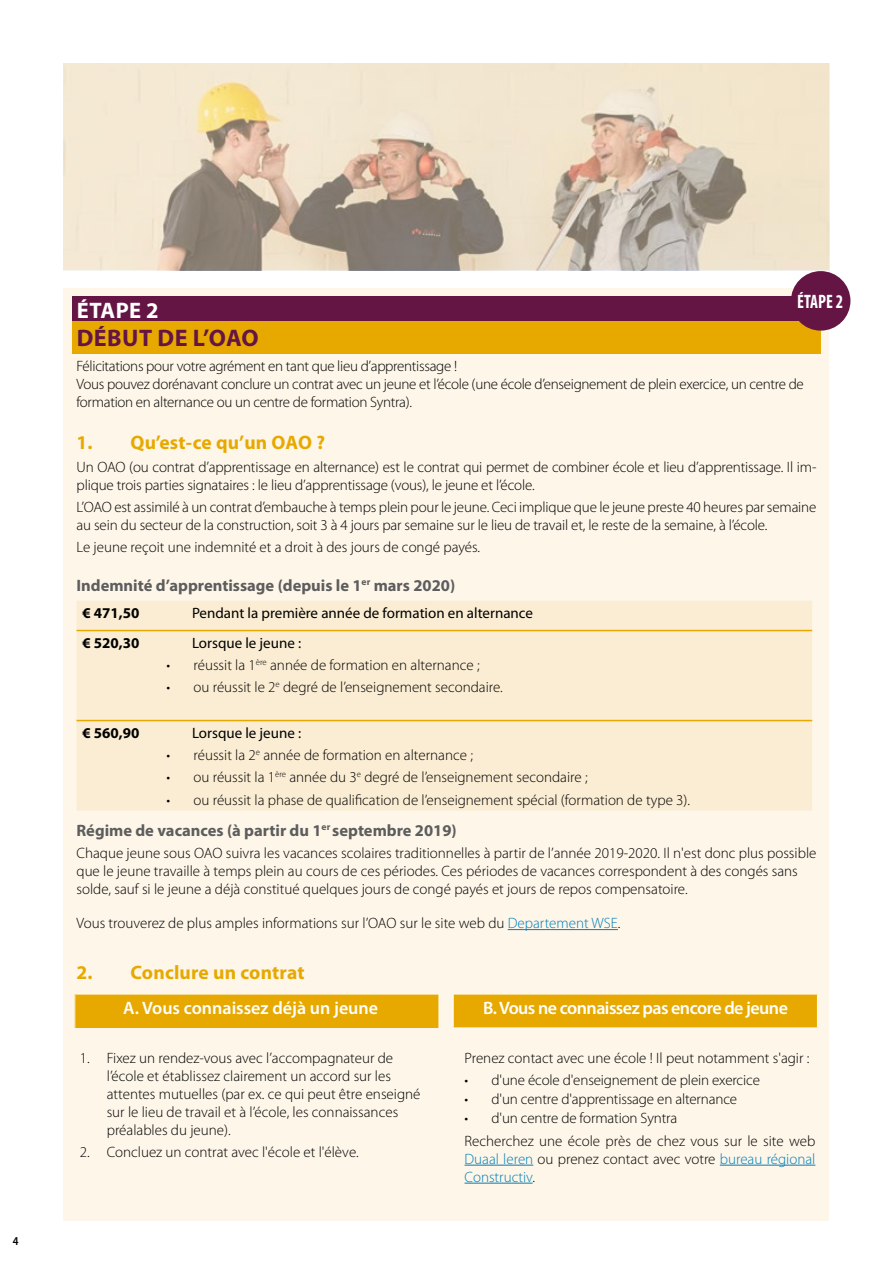
<style>
.page{position:relative;width:893px;height:1263px;background:#fff}
.page>*{position:absolute;margin:0;border:0;box-sizing:border-box;transform-origin:0 0}
.t1{font:700 24px "Myriad Pro";letter-spacing:.02em;color:#641544}
.t2{font:700 22.5px "Myriad Pro";letter-spacing:.02em;color:#fff}
.t3{font:700 19.5px "Myriad Pro";letter-spacing:.01em;color:#e7a900}
.t4{font:700 condensed 19.5px "Myriad Pro";color:#fff;scale:.89 1}
.t5{font:600 18px "Myriad Pro";letter-spacing:-.03em;color:#fff}
.t6{font:600 18px "Myriad Pro";color:#fff}
.t7{font:700 16.5px "Myriad Pro";color:#5d5d5d}
.t8{font:300 15px/18px "Myriad Pro";color:#000}
.t9{font:300 15px/18px "Myriad Pro";letter-spacing:-.02em;color:#000}
.t10{font:15px "Myriad Pro";color:#000}
.t11{font:300 15px/18px "Myriad Pro";color:#007eb9}
.t12{font:700 15px "Myriad Pro";color:#000}
.t13{font:600 12px "Myriad Pro";color:#000;scale:.9 1}
.s1{color:#007eb9}
.s2{color:#000}
</style>
<div class="page">
<img style="left:64px;top:64px;width:765px;height:206px">
<div style="left:64px;top:288px;width:765px;height:932px;background:#fdf6e9"></div>
<div style="left:72px;top:297px;width:749px;height:28px;background:#641544"></div>
<div style="left:72px;top:322px;width:749px;height:32px;background:#e7a900"></div>
<hr style="left:508px;top:929px;width:110px;height:1px;background:#007eb9">
<div style="left:77px;top:601px;width:735px;height:209px;background:#fbedd3"></div>
<hr style="left:77px;top:630px;width:735px;height:1px;background:#e7a900">
<hr style="left:77px;top:720px;width:735px;height:1px;background:#e7a900">
<div style="left:75px;top:994px;width:364px;height:34px;background:#e7a900"></div>
<hr style="left:74px;top:994px;width:365px;height:1px;background:#fff">
<hr style="left:74px;top:994px;width:1px;height:34px;background:#fff">
<hr style="left:439px;top:994px;width:1px;height:34px;background:#fff">
<div style="left:453px;top:994px;width:364px;height:34px;background:#e7a900"></div>
<hr style="left:453px;top:994px;width:365px;height:1px;background:#fff">
<hr style="left:453px;top:994px;width:1px;height:33px;background:#fff">
<hr style="left:817px;top:994px;width:1px;height:33px;background:#fff">
<hr style="left:453px;top:1027px;width:365px;height:1px;background:#fff">
<div style="left:791px;top:271px;width:59px;height:60px;background:#641544;border-radius:50%"></div>
<hr style="left:465px;top:1165px;width:68px;height:1px;background:#007eb9">
<hr style="left:720px;top:1165px;width:95px;height:1px;background:#007eb9">
<hr style="left:465px;top:1183px;width:68px;height:1px;background:#007eb9">
<p class="t13" style="left:13px;top:1234px;width:8px">4</p>
<h3 class="t4" style="left:797px;top:291px;width:53px">ÉTAPE 2</h3>
<h2 class="t2" style="left:77px;top:297px;width:83px">ÉTAPE 2</h2>
<h1 class="t1" style="left:77px;top:325px;width:184px">DÉBUT DE L’OAO</h1>
<p class="t9" style="left:77px;top:357px;width:729px">Félicitations pour votre agrément en tant que lieu d’apprentissage !<br>Vous pouvez dorénavant conclure un contrat avec un jeune et l’école (une école d’enseignement de plein exercice, un centre de formation en alternance ou un centre de formation Syntra).</p>
<h3 class="t3" style="left:77px;top:432px;width:250px">1. Qu’est-ce qu’un OAO ?</h3>
<p class="t8" style="left:77px;top:458px;width:741px">Un OAO (ou contrat d’apprentissage en alternance) est le contrat qui permet de combiner école et lieu d’apprentissage. Il im&shy;plique trois parties signataires : le lieu d’apprentissage (vous), le jeune et l’école.</p>
<p class="t8" style="left:77px;top:498px;width:741px">L’OAO est assimilé à un contrat d’embauche à temps plein pour le jeune. Ceci implique que le jeune preste 40 heures par semaine au sein du secteur de la construction, soit 3 à 4 jours par semaine sur le lieu de travail et, le reste de la semaine, à l’école.</p>
<p class="t8" style="left:77px;top:538px;width:405px">Le jeune reçoit une indemnité et a droit à des jours de congé payés.</p>
<p class="t7" style="left:77px;top:576px;width:380px">Indemnité d’apprentissage (depuis le 1<sup>er</sup> mars 2020)</p>
<p class="t12" style="left:83px;top:604px;width:58px">€ 471,50</p>
<p class="t10" style="left:192px;top:605px;width:342px">Pendant la première année de formation en alternance</p>
<p class="t12" style="left:83px;top:634px;width:58px">€ 520,30</p>
<p class="t10" style="left:192px;top:634px;width:111px">Lorsque le jeune :</p>
<p class="t8" style="left:167px;top:656px;width:315px">• réussit la 1<sup>ère</sup> année de formation en alternance ;</p>
<p class="t8" style="left:167px;top:678px;width:338px">• ou réussit le 2<sup>e</sup> degré de l’enseignement secondaire.</p>
<p class="t12" style="left:83px;top:724px;width:58px">€ 560,90</p>
<p class="t10" style="left:192px;top:724px;width:111px">Lorsque le jeune :</p>
<p class="t8" style="left:167px;top:746px;width:308px">• réussit la 2<sup>e</sup> année de formation en alternance ;</p>
<p class="t8" style="left:167px;top:768px;width:423px">• ou réussit la 1<sup>ère</sup> année du 3<sup>e</sup> degré de l’enseignement secondaire ;</p>
<p class="t8" style="left:167px;top:791px;width:525px">• ou réussit la phase de qualification de l’enseignement spécial (formation de type 3).</p>
<p class="t7" style="left:77px;top:821px;width:382px">Régime de vacances (à partir du 1<sup>er</sup> septembre 2019)</p>
<p class="t8" style="left:77px;top:844px;width:741px">Chaque jeune sous OAO suivra les vacances scolaires traditionnelles à partir de l’année 2019-2020. Il n'est donc plus possible que le jeune travaille à temps plein au cours de ces périodes. Ces périodes de vacances correspondent à des congés sans solde, sauf si le jeune a déjà constitué quelques jours de congé payés et jours de repos compensatoire.</p>
<p class="t8" style="left:77px;top:914px;width:545px">Vous trouverez de plus amples informations sur l’OAO sur le site web du <span class="s1">Departement WSE</span>.</p>
<h3 class="t3" style="left:77px;top:961px;width:229px">2. Conclure un contrat</h3>
<p class="t6" style="left:123px;top:997px;width:256px">A. Vous connaissez déjà un jeune</p>
<p class="t5" style="left:483px;top:997px;width:306px">B. Vous ne connaissez pas encore de jeune</p>
<p class="t8" style="left:107px;top:1049px;width:315px;text-indent:-27px">1. Fixez un rendez-vous avec l’accompagnateur de l’école et établissez clairement un accord sur les attentes mutuelles (par ex. ce qui peut être enseigné sur le lieu de travail et à l’école, les connaissances préalables du jeune).</p>
<p class="t8" style="left:80px;top:1143px;width:280px">2. Concluez un contrat avec l'école et l'élève.</p>
<p class="t8" style="left:465px;top:1049px;width:346px">Prenez contact avec une école ! Il peut notamment s'agir :</p>
<p class="t8" style="left:465px;top:1071px;width:297px">• d'une école d'enseignement de plein exercice</p>
<p class="t8" style="left:465px;top:1090px;width:274px">• d'un centre d'apprentissage en alternance</p>
<p class="t8" style="left:465px;top:1107px;width:352px;line-height:22.2px">• d'un centre de formation Syntra<br>Recherchez une école près de chez vous sur le site web</p>
<p class="t11" style="left:465px;top:1150px;width:352px">Duaal leren <span class="s2">ou prenez contact avec votre</span> bureau régional<br>Constructiv<span class="s2">.</span></p>
</div>
